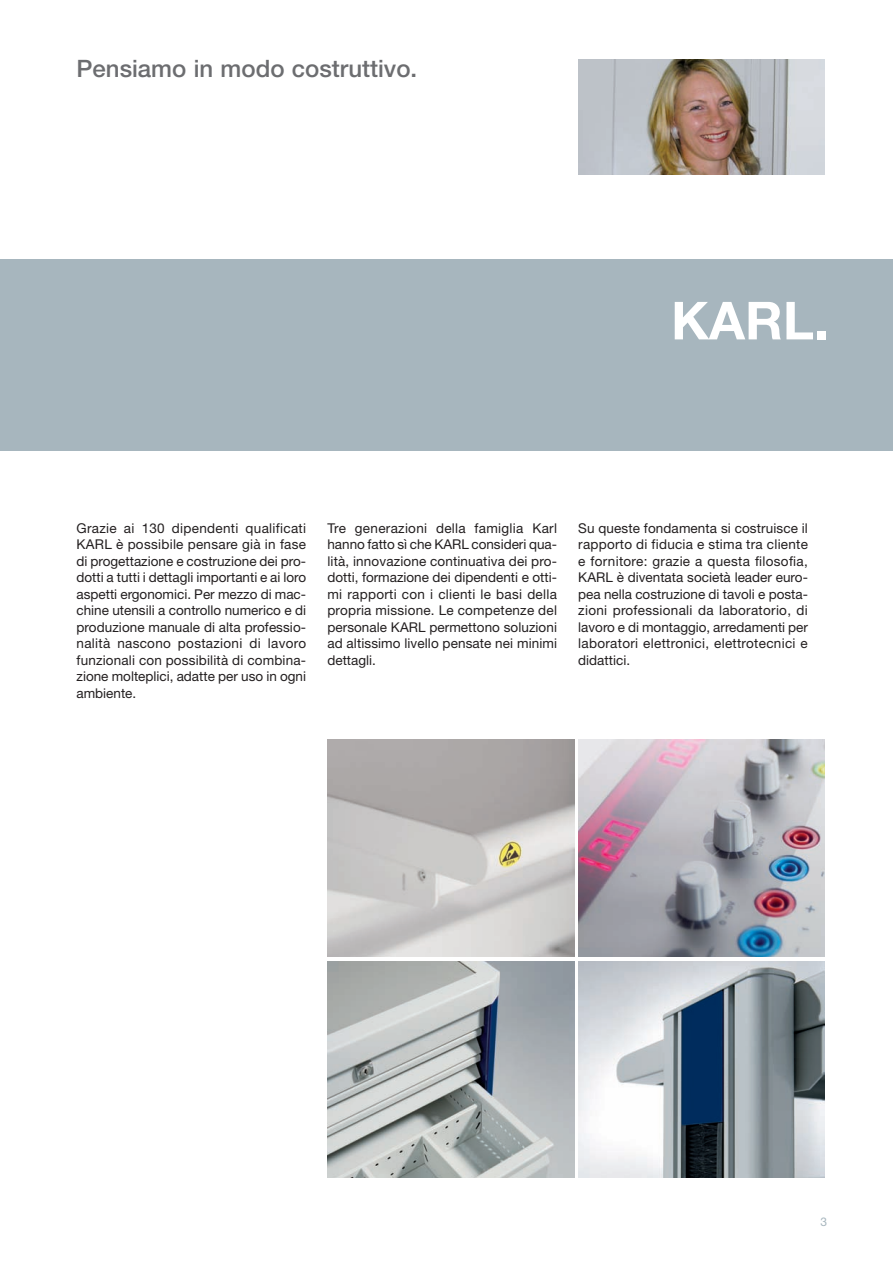
<style>
.page{position:relative;width:893px;height:1263px;background:#fff}
.page>*{position:absolute;margin:0;border:0;box-sizing:border-box;transform-origin:0 0}
.t1{font:700 52.5px "Helvetica Neue";color:#fff}
.t2{font:500 24px "Helvetica Neue";color:#6c6d70}
.t3{font:13.5px/16.5px "Helvetica Neue";letter-spacing:.005em;color:#231f20;text-align:justify}
.t4{font:12px "Helvetica Neue";color:#a7b6be}
</style>
<div class="page">
<div style="left:0;top:259px;width:893px;height:192px;background:#a7b6be"></div>
<img style="left:578px;top:60px;width:247px;height:114px">
<img style="left:327px;top:961px;width:247px;height:217px">
<img style="left:578px;top:961px;width:247px;height:217px">
<img style="left:327px;top:740px;width:247px;height:217px">
<img style="left:578px;top:740px;width:247px;height:217px">
<h2 class="t2" style="left:77px;top:60px;width:342px">Pensiamo in modo costruttivo.</h2>
<h1 class="t1" style="left:671px;top:302px;width:159px">KARL.</h1>
<p class="t3" style="left:77px;top:521px;width:231px">Grazie ai 130 dipendenti qualificati KARL è possibile pensare già in fase di progettazione e costruzione dei pro&shy;dotti a tutti i dettagli importanti e ai loro aspetti ergonomici. Per mezzo di mac&shy;chine utensili a controllo numerico e di produzione manuale di alta professio&shy;nalità nascono postazioni di lavoro funzionali con possibilità di combina&shy;zione molteplici, adatte per uso in ogni ambiente.</p>
<p class="t3" style="left:327px;top:521px;width:231px">Tre generazioni della famiglia Karl hanno fatto sì che KARL consideri qua&shy;lità, innovazione continuativa dei pro&shy;dotti, formazione dei dipendenti e otti&shy;mi rapporti con i clienti le basi della propria missione. Le competenze del personale KARL permettono soluzioni ad altissimo livello pensate nei minimi dettagli.</p>
<p class="t3" style="left:578px;top:521px;width:231px">Su queste fondamenta si costruisce il rapporto di fiducia e stima tra cliente e fornitore: grazie a questa filosofia, KARL è diventata società leader euro&shy;pea nella costruzione di tavoli e posta&shy;zioni professionali da laboratorio, di lavoro e di montaggio, arredamenti per laboratori elettronici, elettrotecnici e didattici.</p>
<p class="t4" style="left:820px;top:1217px;width:8px">3</p>
</div>
